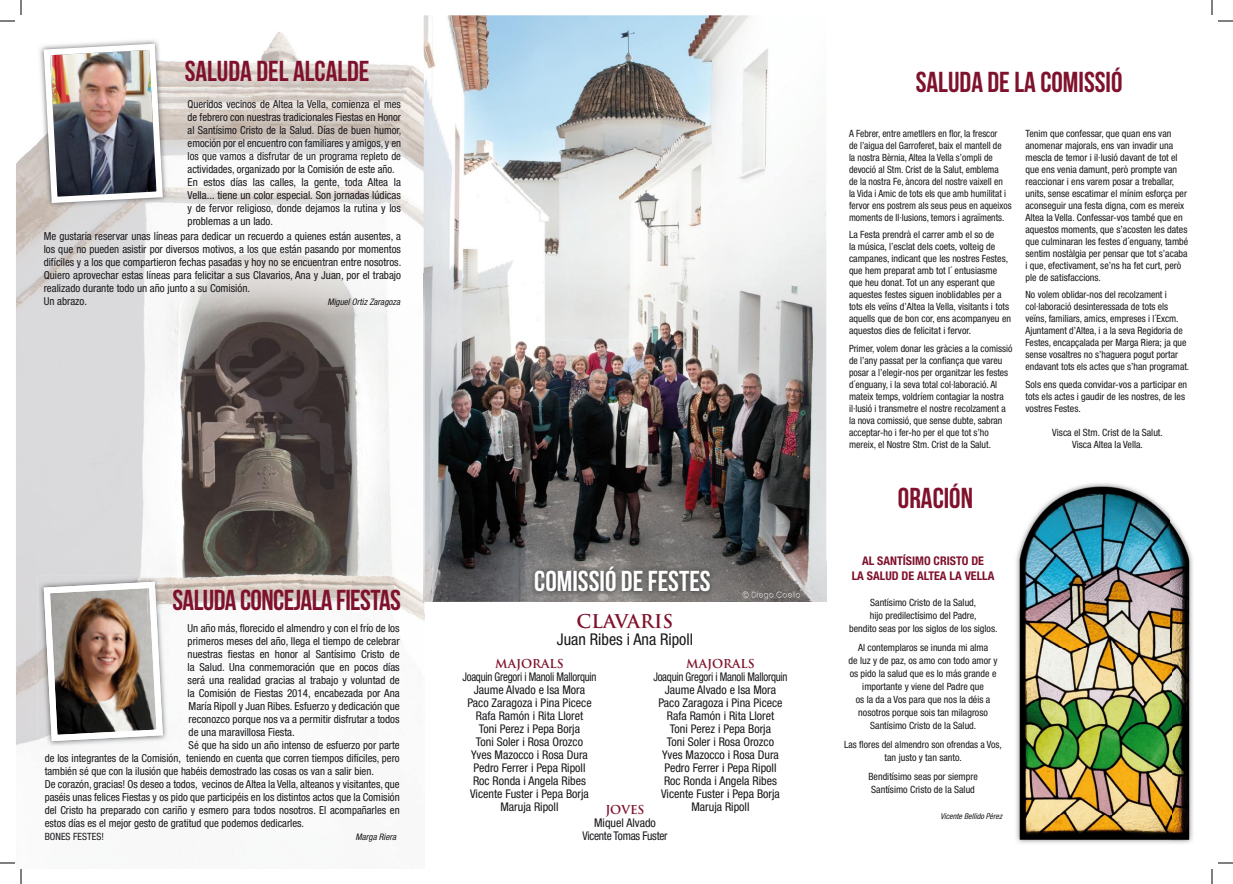
<style>
.page{position:relative;width:1233px;height:884px;background:#fff}
.page>*{position:absolute;margin:0;border:0;box-sizing:border-box;transform-origin:0 0}
.t1{font:28.8px "Bebas Neue";color:#7f112c}
.t2{font:28.8px "Bebas Neue";letter-spacing:-.02em;color:#7f112c}
.t3{font:28.8px "Bebas Neue";color:#fff}
.t4{font:700 18.5px "Trajan Pro";color:#7f112c}
.t5{font:condensed 16.2px "Helvetica Neue LT Std";color:#1a171b}
.t6{font:condensed 12px/13px "Helvetica Neue LT Std";color:#1a171b;text-align:center;scale:.9 1}
.t7{font:700 condensed 12px/15px "Helvetica Neue LT Std";color:#7f112c;text-align:center}
.t8{font:condensed 12px/13px "Helvetica Neue LT Std";letter-spacing:-.02em;color:#1a171b;text-align:center}
.t9{font:700 12px "Trajan Pro";color:#7f112c}
.t10{font:condensed 11px/13px "Helvetica Neue LT Std";color:#1a171b}
.t11{font:condensed 10px/12px "Helvetica Neue LT Std";color:#1a171b}
.t12{font:condensed 10px/12px "Helvetica Neue LT Std";color:#1a171b;scale:.96 1}
.t13{font:italic condensed 9px "Helvetica Neue LT Std";color:#1a171b}
.t14{font:italic condensed 8px "Helvetica Neue LT Std";color:#1a171b}
</style>
<div class="page">
<img style="left:265px;top:16px;width:159px;height:35px">
<img style="left:16px;top:142px;width:34px;height:603px">
<img style="left:172px;top:51px;width:252px;height:222px">
<img style="left:50px;top:212px;width:101px;height:364px">
<img style="left:390px;top:273px;width:34px;height:368px">
<img style="left:424px;top:15px;width:402px;height:587px">
<img style="left:38px;top:40px;width:134px;height:172px">
<img style="left:41px;top:41px;width:125px;height:165px">
<img style="left:38px;top:576px;width:130px;height:170px">
<img style="left:44px;top:582px;width:119px;height:159px">
<img style="left:529px;top:561px;width:297px;height:41px">
<img style="left:1016px;top:483px;width:178px;height:361px">
<img style="left:148px;top:273px;width:242px;height:332px">
<img style="left:424px;top:273px;width:1px;height:329px">
<img style="left:148px;top:576px;width:24px;height:37px">
<img style="left:148px;top:582px;width:8px;height:31px">
<svg style="left:1218px;top:20px;width:15px;height:2px"></svg>
<svg style="left:1218px;top:862px;width:15px;height:2px"></svg>
<svg style="left:0;top:0;width:22px;height:22px"></svg>
<svg style="left:0;top:862px;width:22px;height:22px"></svg>
<svg style="left:1211px;top:0;width:1px;height:15px"></svg>
<svg style="left:1211px;top:869px;width:1px;height:15px"></svg>
<h1 class="t1" style="left:185px;top:55px;width:186px">SALUDA DEL ALCALDE</h1>
<h1 class="t1" style="left:915px;top:66px;width:208px">SALUDA DE LA COMISSIÓ</h1>
<p class="t10" style="left:188px;top:98px;width:215px">Queridos vecinos de Altea la Vella, comienza el mes de febrero con nuestras tradicionales Fiestas en Honor al Santísimo Cristo de la Salud. Días de buen humor, emoción por el encuentro con familiares y amigos, y en los que vamos a disfrutar de un programa repleto de actividades, organizado por la Comisión de este año.<br>En estos días las calles, la gente, toda Altea la Vella... tiene un color especial. Son jornadas lúdicas y de fervor religioso, donde dejamos la rutina y los problemas a un lado.</p>
<p class="t12" style="left:849px;top:127px;width:171px">A Febrer, entre ametllers en flor, la frescor<br>de l’aigua del Garroferet, baix el mantell de<br>la nostra Bèrnia, Altea la Vella s’ompli de devoció al Stm. Crist de la Salut, emblema<br>de la nostra Fe, àncora del nostre vaixell en<br>la Vida i Amic de tots els que amb humilitat i fervor ens postrem als seus peus en aqueixos moments de Il·lusions, temors i agraïments.</p>
<p class="t11" style="left:849px;top:229px;width:164px">La Festa prendrà el carrer amb el so de<br>la música, l’esclat dels coets, volteig de campanes, indicant que les nostres Festes, que hem preparat amb tot l´ entusiasme que heu donat. Tot un any esperant que aquestes festes siguen inoblidables per a tots els veïns d’Altea la Vella, visitants i tots aquells que de bon cor, ens acompanyeu en aquestos dies de felicitat i fervor.</p>
<p class="t11" style="left:849px;top:342px;width:165px">Primer, volem donar les gràcies a la comissió de l’any passat per la confiança que vareu posar a l’elegir-nos per organitzar les festes d´enguany, i la seva total col·laboració. Al mateix temps, voldríem contagiar la nostra il·lusió i transmetre el nostre recolzament a la nova comissió, que sense dubte, sabran acceptar-ho i fer-ho per el que tot s’ho mereix, el Nostre Stm. Crist de la Salut.</p>
<p class="t11" style="left:1025px;top:127px;width:164px">Tenim que confessar, que quan ens van anomenar majorals, ens van invadir una mescla de temor i il·lusió davant de tot el que ens venia damunt, però prompte van reaccionar i ens varem posar a treballar, units, sense escatimar el mínim esforça per aconseguir una festa digna, com es mereix Altea la Vella. Confessar-vos també que en aquestos moments, que s’acosten les dates que culminaran les festes d´enguany, també sentim nostàlgia per pensar que tot s’acaba i que, efectivament, se’ns ha fet curt, però ple de satisfaccions.</p>
<p class="t11" style="left:1025px;top:289px;width:165px">No volem oblidar-nos del recolzament i col·laboració desinteressada de tots els veïns, familiars, amics, empreses i l´Excm.<br>Ajuntament d’Altea, i a la seva Regidoria de Festes, encapçalada per Marga Riera; ja que sense vosaltres no s’haguera pogut portar endavant tots els actes que s’han programat.</p>
<p class="t11" style="left:1025px;top:378px;width:163px">Sols ens queda convidar-vos a participar en tots els actes i gaudir de les nostres, de les vostres Festes.</p>
<p class="t11" style="left:1052px;top:426px;width:112px;text-align:center">Visca el Stm. Crist de la Salut.<br>Visca Altea la Vella.</p>
<p class="t10" style="left:44px;top:230px;width:359px">Me gustaría reservar unas líneas para dedicar un recuerdo a quienes están ausentes, a los que no pueden asistir por diversos motivos, a los que están pasando por momentos difíciles y a los que compartieron fechas pasadas y hoy no se encuentran entre nosotros.<br>Quiero aprovechar estas líneas para felicitar a sus Clavarios, Ana y Juan, por el trabajo realizado durante todo un año junto a su Comisión.<br>Un abrazo.</p>
<p class="t13" style="left:327px;top:297px;width:74px">Miguel Ortiz Zaragoza</p>
<h1 class="t2" style="left:172px;top:585px;width:230px">SALUDA CONCEJALA FIESTAS</h1>
<p class="t10" style="left:188px;top:621px;width:213px">Un año más, florecido el almendro y con el frío de los</p>
<p class="t10" style="left:188px;top:634px;width:213px">primeros meses del año, llega el tiempo de celebrar</p>
<p class="t10" style="left:188px;top:647px;width:213px">nuestras fiestas en honor al Santísimo Cristo de</p>
<p class="t10" style="left:188px;top:660px;width:214px">la Salud. Una conmemoración que en pocos días</p>
<p class="t10" style="left:188px;top:673px;width:214px">será una realidad gracias al trabajo y voluntad de</p>
<p class="t10" style="left:188px;top:686px;width:213px">la Comisión de Fiestas 2014, encabezada por Ana</p>
<p class="t10" style="left:189px;top:699px;width:213px">María Ripoll y Juan Ribes. Esfuerzo y dedicación que</p>
<p class="t10" style="left:189px;top:712px;width:212px">reconozco porque nos va a permitir disfrutar a todos</p>
<p class="t10" style="left:189px;top:725px;width:108px">de una maravillosa Fiesta.</p>
<p class="t10" style="left:189px;top:738px;width:212px">Sé que ha sido un año intenso de esfuerzo por parte</p>
<p class="t10" style="left:45px;top:751px;width:356px">de los integrantes de la Comisión, teniendo en cuenta que corren tiempos difíciles, pero</p>
<p class="t10" style="left:45px;top:764px;width:331px">también sé que con la ilusión que habéis demostrado las cosas os van a salir bien.</p>
<p class="t10" style="left:45px;top:777px;width:356px">De corazón, gracias! Os deseo a todos, vecinos de Altea la Vella, alteanos y visitantes, que</p>
<p class="t10" style="left:45px;top:790px;width:356px">paséis unas felices Fiestas y os pido que participéis en los distintos actos que la Comisión</p>
<p class="t10" style="left:45px;top:803px;width:356px">del Cristo ha preparado con cariño y esmero para todos nosotros. El acompañarles en</p>
<p class="t10" style="left:45px;top:816px;width:261px">estos días es el mejor gesto de gratitud que podemos dedicarles.</p>
<p class="t11" style="left:45px;top:830px;width:61px">BONES FESTES!</p>
<p class="t13" style="left:355px;top:832px;width:42px">Marga Riera</p>
<h1 class="t3" style="left:534px;top:566px;width:178px">COMISSIÓ DE FESTES</h1>
<h2 class="t4" style="left:576px;top:610px;width:98px">CLAVARIS</h2>
<h3 class="t5" style="left:557px;top:630px;width:138px">Juan Ribes i Ana Ripoll</h3>
<p class="t9" style="left:686px;top:656px;width:70px">MAJORALS</p>
<p class="t6" style="left:653px;top:670px;width:151px">Joaquin Gregori i Manoli Mallorquin<br>Jaume Alvado e Isa Mora<br>Paco Zaragoza i Pina Picece<br>Rafa Ramón i Rita Lloret<br>Toni Perez i Pepa Borja<br>Toni Soler i Rosa Orozco<br>Yves Mazocco i Rosa Dura<br>Pedro Ferrer i Pepa Ripoll<br>Roc Ronda i Angela Ribes<br>Vicente Fuster i Pepa Borja<br>Maruja Ripoll</p>
<p class="t9" style="left:495px;top:656px;width:70px">MAJORALS</p>
<p class="t6" style="left:462px;top:670px;width:151px">Joaquin Gregori i Manoli Mallorquin<br>Jaume Alvado e Isa Mora<br>Paco Zaragoza i Pina Picece<br>Rafa Ramón i Rita Lloret<br>Toni Perez i Pepa Borja<br>Toni Soler i Rosa Orozco<br>Yves Mazocco i Rosa Dura<br>Pedro Ferrer i Pepa Ripoll<br>Roc Ronda i Angela Ribes<br>Vicente Fuster i Pepa Borja<br>Maruja Ripoll</p>
<p class="t9" style="left:605px;top:802px;width:41px">JOVES</p>
<p class="t8" style="left:582px;top:816px;width:87px">Miquel Alvado<br>Vicente Tomas Fuster</p>
<h1 class="t1" style="left:898px;top:482px;width:77px">ORACIÓN</h1>
<p class="t7" style="left:851px;top:553px;width:144px">AL SANTÍSIMO CRISTO DE<br>LA SALUD DE ALTEA LA VELLA</p>
<p class="t11" style="left:849px;top:596px;width:150px;line-height:13px;text-align:center">Santísimo Cristo de la Salud,<br>hijo predilectísimo del Padre,<br>bendito seas por los siglos de los siglos.</p>
<p class="t11" style="left:848px;top:641px;width:150px;line-height:13px;text-align:center">Al contemplaros se inunda mi alma<br>de luz y de paz, os amo con todo amor y os pido la salud que es lo más grande e importante y viene del Padre que<br>os la da a Vos para que nos la déis a nosotros porque sois tan milagroso Santísimo Cristo de la Salud.</p>
<p class="t11" style="left:844px;top:738px;width:159px;line-height:13px;text-align:center">Las flores del almendro son ofrendas a Vos, tan justo y tan santo.</p>
<p class="t11" style="left:868px;top:769px;width:111px;line-height:13px">Benditísimo seas por siempre<br>Santísimo Cristo de la Salud</p>
<p class="t14" style="left:940px;top:811px;width:63px">Vicente Bellido Pérez</p>
</div>
